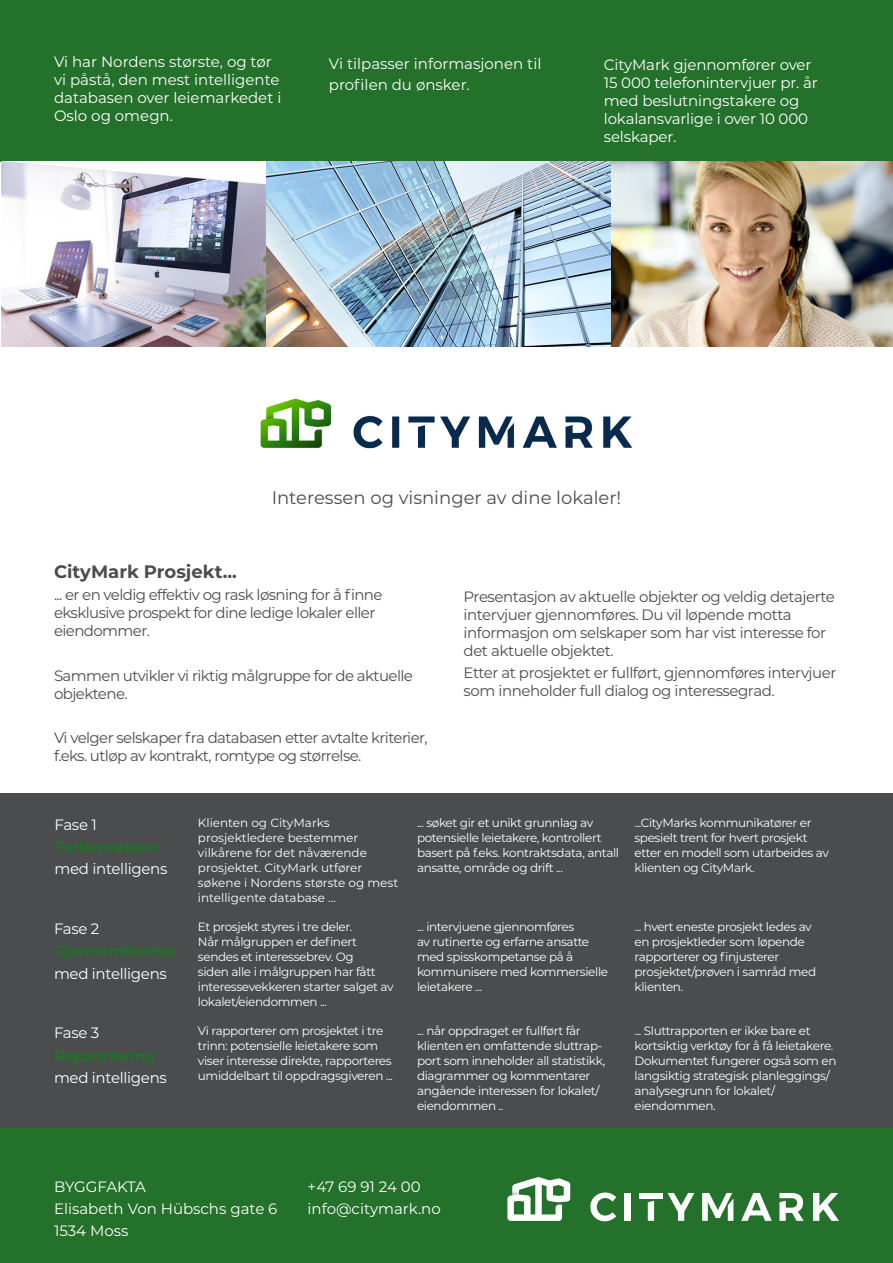
<style>
.page{position:relative;width:893px;height:1263px;background:#fff}
.page>*{position:absolute;margin:0;border:0;box-sizing:border-box;transform-origin:0 0}
.Hjul_brødtekst{font:18px "Montserrat";color:#4b4c4d}
.Hjul_brødtekst-2{font:700 18px "Montserrat";color:#4b4c4d}
.Hjul_brødtekst-3{font:15px/18px "Montserrat";letter-spacing:-.04em;color:#4b4c4d}
.Hjul_brødtekst-4{font:15px/18px "Montserrat";letter-spacing:-.01em;color:#fff}
.Hjul_brødtekst-5{font:700 15px "Montserrat";letter-spacing:-.02em;color:#23712a}
.Hjul_brødtekst-6{font:12px/15px "Montserrat";letter-spacing:-.03em;color:#fff}
.Hjul_brødtekst-7{font:12px/15px "Montserrat";color:#fff}
</style>
<div class="page">
<div style="left:0;top:0;width:893px;height:162px;background:#23712a"></div>
<div style="left:0;top:1127px;width:893px;height:136px;background:#23712a"></div>
<div style="left:0;top:793px;width:893px;height:335px;background:#4b4c4d"></div>
<img style="left:1px;top:162px;width:892px;height:185px">
<img style="left:260px;top:398px;width:373px;height:51px">
<svg style="left:590px;top:1192px;width:26px;height:29px"></svg>
<div style="left:625px;top:1193px;width:6px;height:28px;background:#fff"></div>
<svg style="left:668px;top:1193px;width:26px;height:28px"></svg>
<svg style="left:741px;top:1193px;width:31px;height:28px"></svg>
<svg style="left:813px;top:1193px;width:26px;height:28px"></svg>
<svg style="left:648px;top:1201px;width:6px;height:20px"></svg>
<div style="left:639px;top:1193px;width:24px;height:5px;background:#fff"></div>
<svg style="left:702px;top:1193px;width:31px;height:28px"></svg>
<svg style="left:779px;top:1193px;width:25px;height:28px"></svg>
<svg style="left:507px;top:1177px;width:63px;height:44px"></svg>
<img style="left:512px;top:1178px;width:21px;height:17px">
<p class="Hjul_brødtekst-4" style="left:54px;top:52px;width:229px">Vi har Nordens største, og tør vi påstå, den mest intelligente databasen over leiemarkedet i<br>Oslo og omegn.</p>
<p class="Hjul_brødtekst-4" style="left:329px;top:52px;width:214px;line-height:21px">Vi tilpasser informasjonen til profilen du ønsker.</p>
<p class="Hjul_brødtekst-4" style="left:604px;top:56px;width:215px">CityMark gjennomfører over<br>15 000 telefonintervjuer pr. år med beslutningstakere og lokalansvarlige i over 10 000 selskaper.</p>
<p class="Hjul_brødtekst" style="left:272px;top:485px;width:351px">Interessen og visninger av dine lokaler!</p>
<p class="Hjul_brødtekst-2" style="left:54px;top:558px;width:184px">CityMark Prosjekt...</p>
<p class="Hjul_brødtekst-3" style="left:54px;top:585px;width:330px">... er en veldig effektiv og rask løsning for å finne eksklusive prospekt for dine ledige lokaler eller eiendommer.</p>
<p class="Hjul_brødtekst-3" style="left:54px;top:666px;width:360px">Sammen utvikler vi riktig målgruppe for de aktuelle objektene.</p>
<p class="Hjul_brødtekst-3" style="left:54px;top:728px;width:375px">Vi velger selskaper fra databasen etter avtalte kriterier, f.eks. utløp av kontrakt, romtype og størrelse.</p>
<p class="Hjul_brødtekst-3" style="left:464px;top:587px;width:373px">Presentasjon av aktuelle objekter og veldig detajerte intervjuer gjennomføres. Du vil løpende motta informasjon om selskaper som har vist interesse for det aktuelle objektet.</p>
<p class="Hjul_brødtekst-3" style="left:464px;top:663px;width:374px">Etter at prosjektet er fullført, gjennomføres intervjuer som inneholder full dialog og interessegrad.</p>
<p class="Hjul_brødtekst-4" style="left:55px;top:815px;width:44px">Fase 1</p>
<p class="Hjul_brødtekst-5" style="left:55px;top:836px;width:107px">Forberedelser</p>
<p class="Hjul_brødtekst-4" style="left:55px;top:859px;width:114px">med intelligens</p>
<p class="Hjul_brødtekst-4" style="left:54px;top:919px;width:47px">Fase 2</p>
<p class="Hjul_brødtekst-5" style="left:54px;top:940px;width:123px">Gjennomførelse</p>
<p class="Hjul_brødtekst-4" style="left:54px;top:964px;width:114px">med intelligens</p>
<p class="Hjul_brødtekst-4" style="left:54px;top:1023px;width:47px">Fase 3</p>
<p class="Hjul_brødtekst-5" style="left:54px;top:1044px;width:103px">Rapportering</p>
<p class="Hjul_brødtekst-4" style="left:54px;top:1068px;width:114px">med intelligens</p>
<p class="Hjul_brødtekst-7" style="left:198px;top:815px;width:202px">Klienten og CityMarks prosjektledere bestemmer vilkårene for det nåværende prosjektet. CityMark utfører søkene i Nordens største og mest intelligente database ...</p>
<p class="Hjul_brødtekst-6" style="left:198px;top:919px;width:197px">Et prosjekt styres i tre deler.<br>Når målgruppen er definert sendes et interessebrev. Og<br>siden alle i målgruppen har fått interessevekkeren starter salget av lokalet/eiendommen ...</p>
<p class="Hjul_brødtekst-6" style="left:198px;top:1023px;width:196px">Vi rapporterer om prosjektet i tre trinn: potensielle leietakere som viser interesse direkte, rapporteres umiddelbart til oppdragsgiveren ...</p>
<p class="Hjul_brødtekst-6" style="left:417px;top:1023px;width:190px">... når oppdraget er fullført får klienten en omfattende sluttrap&shy;port som inneholder all statistikk, diagrammer og kommentarer angående interessen for lokalet/ eiendommen ..</p>
<p class="Hjul_brødtekst-6" style="left:634px;top:1023px;width:203px">... Sluttrapporten er ikke bare et kortsiktig verktøy for å få leietakere.<br>Dokumentet fungerer også som en langsiktig strategisk planleggings/ analysegrunn for lokalet/ eiendommen.</p>
<p class="Hjul_brødtekst-6" style="left:417px;top:815px;width:204px">... søket gir et unikt grunnlag av potensielle leietakere, kontrollert basert på f.eks. kontraktsdata, antall ansatte, område og drift ...</p>
<p class="Hjul_brødtekst-6" style="left:634px;top:815px;width:196px">...CityMarks kommunikatører er spesielt trent for hvert prosjekt etter en modell som utarbeides av klienten og CityMark.</p>
<p class="Hjul_brødtekst-6" style="left:417px;top:919px;width:193px">... intervjuene gjennomføres<br>av rutinerte og erfarne ansatte med spisskompetanse på å kommunisere med kommersielle leietakere ...</p>
<p class="Hjul_brødtekst-6" style="left:634px;top:919px;width:183px">... hvert eneste prosjekt ledes av en prosjektleder som løpende rapporterer og finjusterer prosjektet/prøven i samråd med klienten.</p>
<p class="Hjul_brødtekst-4" style="left:54px;top:1177px;width:94px">BYGGFAKTA</p>
<p class="Hjul_brødtekst-4" style="left:54px;top:1199px;width:225px">Elisabeth Von Hübschs gate 6</p>
<p class="Hjul_brødtekst-4" style="left:54px;top:1221px;width:76px">1534 Moss</p>
<p class="Hjul_brødtekst-4" style="left:308px;top:1177px;width:115px">+47 69 91 24 00</p>
<p class="Hjul_brødtekst-4" style="left:308px;top:1199px;width:135px">info@citymark.no</p>
</div>
